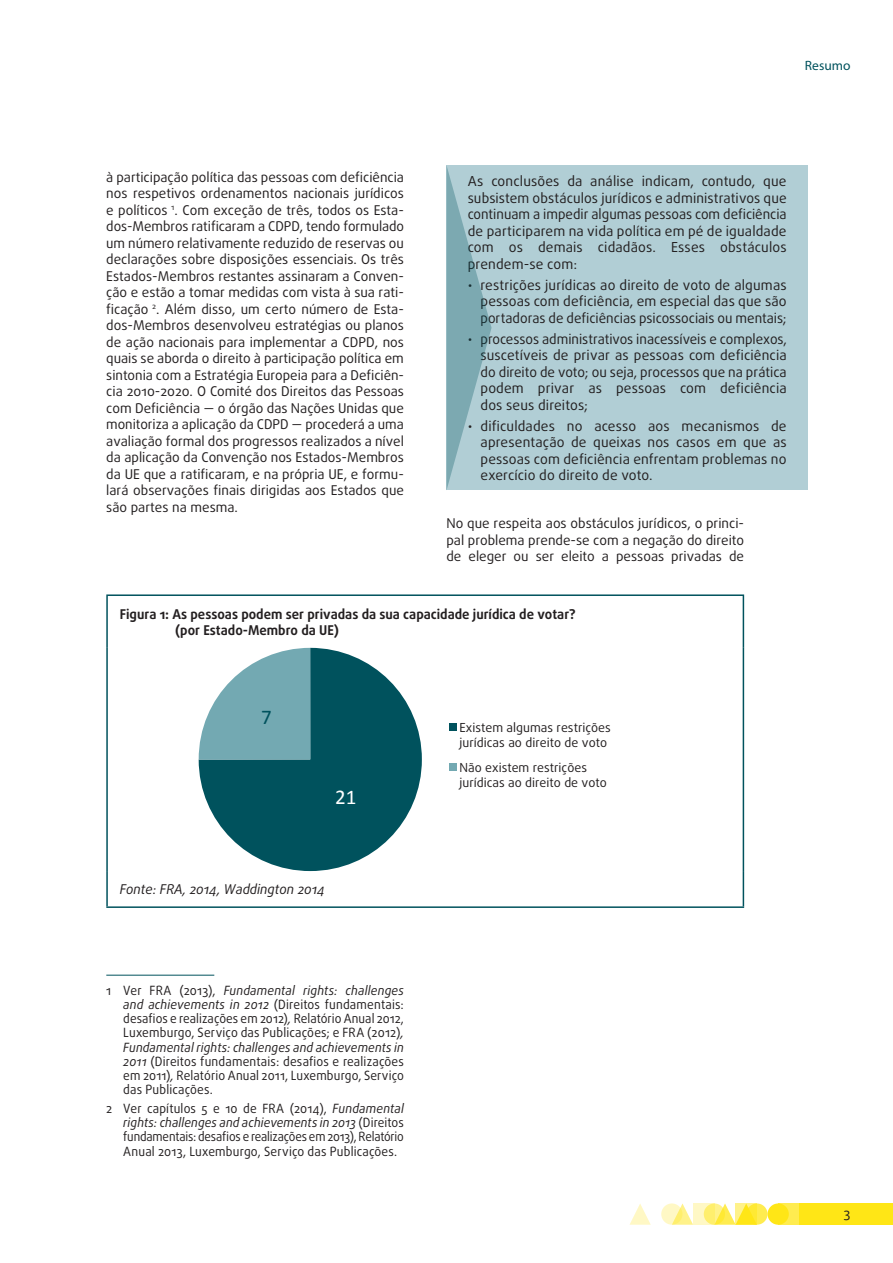
<style>
.page{position:relative;width:893px;height:1263px;background:#fff}
.page>*{position:absolute;margin:0;border:0;box-sizing:border-box;transform-origin:0 0}
.t1{font:21px "Calibri";color:#fff}
.t2{font:21px "Calibri";color:#00525d}
.triangle_list{font:13.8px/16.5px "Daxline Pro";letter-spacing:.005em;color:#231f20;text-align:justify}
.triangle_text{font:13.8px/16.5px "Daxline Pro";letter-spacing:.01em;color:#231f20;text-align:justify}
.text_body{font:13.5px/16.5px "Daxline Pro";color:#231f20;text-align:justify}
.figure_title{font:700 13.5px/16.5px "Daxline Pro";color:#231f20}
.figure_source{font:italic 13.5px "Daxline Pro";color:#231f20}
.t3{font:13.5px "Myriad Pro";color:#00525d}
.text_footnote{font:12.75px/14.2px "Daxline Pro";letter-spacing:.015em;color:#231f20;text-align:justify;scale:.95 1}
.t4{font:12.45px/15px "Daxline Pro";color:#231f20}
.s1{font-size:13.5px}
.s2{font-style:italic}
</style>
<div class="page">
<div style="left:746px;top:1203px;width:21px;height:22px;background:#ffec50;border-radius:50%"></div>
<div style="left:778px;top:1203px;width:21px;height:22px;background:#ffec50"></div>
<div style="left:799px;top:1203px;width:94px;height:22px;background:#ffe616"></div>
<svg style="left:675px;top:1203px;width:18px;height:22px"></svg>
<svg style="left:629px;top:1204px;width:22px;height:21px"></svg>
<div style="left:767px;top:1203px;width:22px;height:22px;background:#ffe616;border-radius:50%"></div>
<svg style="left:718px;top:1203px;width:18px;height:22px"></svg>
<svg style="left:704px;top:1203px;width:21px;height:22px"></svg>
<svg style="left:661px;top:1203px;width:21px;height:22px"></svg>
<svg style="left:736px;top:1203px;width:21px;height:22px"></svg>
<svg style="left:693px;top:1203px;width:21px;height:22px"></svg>
<hr style="left:106px;top:975px;width:108px;height:1px;background:#00525d">
<div style="left:446px;top:165px;width:362px;height:325px;background:#b1ced5"></div>
<svg style="left:446px;top:166px;width:46px;height:324px"></svg>
<hr style="left:106px;top:596px;width:2px;height:52px;background:#00525d">
<hr style="left:106px;top:594px;width:638px;height:2px;background:#00525d">
<hr style="left:743px;top:596px;width:1px;height:52px;background:#00525d">
<hr style="left:106px;top:648px;width:2px;height:223px;background:#00525d">
<hr style="left:743px;top:648px;width:1px;height:223px;background:#00525d">
<hr style="left:106px;top:871px;width:2px;height:35px;background:#00525d">
<hr style="left:743px;top:871px;width:1px;height:35px;background:#00525d">
<hr style="left:106px;top:906px;width:638px;height:2px;background:#00525d">
<svg style="left:199px;top:648px;width:223px;height:223px;fill:#00525d"></svg>
<svg style="left:199px;top:648px;width:111px;height:111px"></svg>
<div style="left:449px;top:724px;width:7px;height:7px;background:#00525d"></div>
<div style="left:449px;top:764px;width:7px;height:7px;background:#73a9b2"></div>
<p class="t3" style="left:805px;top:57px;width:47px">Resumo</p>
<p class="text_body" style="left:106px;top:169px;width:299px">à participação política das pessoas com deficiência nos respetivos ordenamentos nacionais jurídicos e políticos <sup>1</sup>. Com exceção de três, todos os Esta‑ dos‑Membros ratificaram a CDPD, tendo formulado um número relativamente reduzido de reservas ou declarações sobre disposições essenciais. Os três Estados‑Membros restantes assinaram a Conven‑ ção e estão a tomar medidas com vista à sua rati‑ ficação <sup>2</sup>. Além disso, um certo número de Esta‑ dos‑Membros desenvolveu estratégias ou planos de ação nacionais para implementar a CDPD, nos quais se aborda o direito à participação política em sintonia com a Estratégia Europeia para a Deficiên‑ cia 2010-2020. O Comité dos Direitos das Pessoas com Deficiência — o órgão das Nações Unidas que monitoriza a aplicação da CDPD — procederá a uma avaliação formal dos progressos realizados a nível da aplicação da Convenção nos Estados‑Membros da UE que a ratificaram, e na própria UE, e formu‑ lará observações finais dirigidas aos Estados que são partes na mesma.</p>
<p class="triangle_text" style="left:468px;top:173px;width:320px">As conclusões da análise indicam, contudo, que subsistem obstáculos jurídicos e administrativos que continuam a impedir algumas pessoas com deficiência de participarem na vida política em pé de igualdade com os demais cidadãos. Esses obstáculos prendem‑se com:</p>
<p class="triangle_list" style="left:480px;top:276px;width:308px;text-indent:-13px"><span class="s1">•</span> restrições jurídicas ao direito de voto de algumas pessoas com deficiência, em especial das que são portadoras de deficiências psicossociais ou mentais;</p>
<p class="triangle_list" style="left:480px;top:330px;width:308px;text-indent:-13px"><span class="s1">•</span> processos administrativos inacessíveis e complexos, suscetíveis de privar as pessoas com deficiência do direito de voto; ou seja, processos que na prática podem privar as pessoas com deficiência dos seus direitos;</p>
<p class="triangle_list" style="left:480px;top:417px;width:308px;text-indent:-13px"><span class="s1">•</span> dificuldades no acesso aos mecanismos de apresentação de queixas nos casos em que as pessoas com deficiência enfrentam problemas no exercício do direito de voto.</p>
<p class="text_body" style="left:446px;top:515px;width:299px">No que respeita aos obstáculos jurídicos, o princi‑ pal problema prende‑se com a negação do direito de eleger ou ser eleito a pessoas privadas de</p>
<p class="figure_title" style="left:175px;top:605px;width:402px;text-indent:-55px">Figura 1: As pessoas podem ser privadas da sua capacidade jurídica de votar? (por Estado‑Membro da UE)</p>
<p class="t2" style="left:261px;top:703px;width:12px">7</p>
<p class="t1" style="left:335px;top:783px;width:23px">21</p>
<p class="figure_source" style="left:120px;top:881px;width:207px">Fonte: FRA, 2014, Waddington 2014</p>
<p class="text_footnote" style="left:123px;top:983px;width:297px;text-indent:-17px">1 Ver FRA (2013), <span class="s2">Fundamental rights: challenges and achievements in 2012</span> (Direitos fundamentais: desafios e realizações em 2012)<span class="s2">,</span> Relatório Anual 2012, Luxemburgo, Serviço das Publicações; e FRA (2012)<span class="s2">, Fundamental rights: challenges and achievements in 2011</span> (Direitos fundamentais: desafios e realizações em 2011)<span class="s2">,</span> Relatório Anual 2011, Luxemburgo, Serviço das Publicações.</p>
<p class="text_footnote" style="left:123px;top:1101px;width:297px;text-indent:-17px">2 Ver capítulos 5 e 10 de FRA (2014), <span class="s2">Fundamental rights: challenges and achievements in 2013</span> (Direitos fundamentais: desafios e realizações em 2013), Relatório Anual 2013, Luxemburgo, Serviço das Publicações.</p>
<p class="t4" style="left:460px;top:720px;width:153px">Existem algumas restrições jurídicas ao direito de voto</p>
<p class="t4" style="left:460px;top:760px;width:149px">Não existem restrições jurídicas ao direito de voto</p>
<p class="text_body" style="left:844px;top:1205px;width:8px">3</p>
</div>
